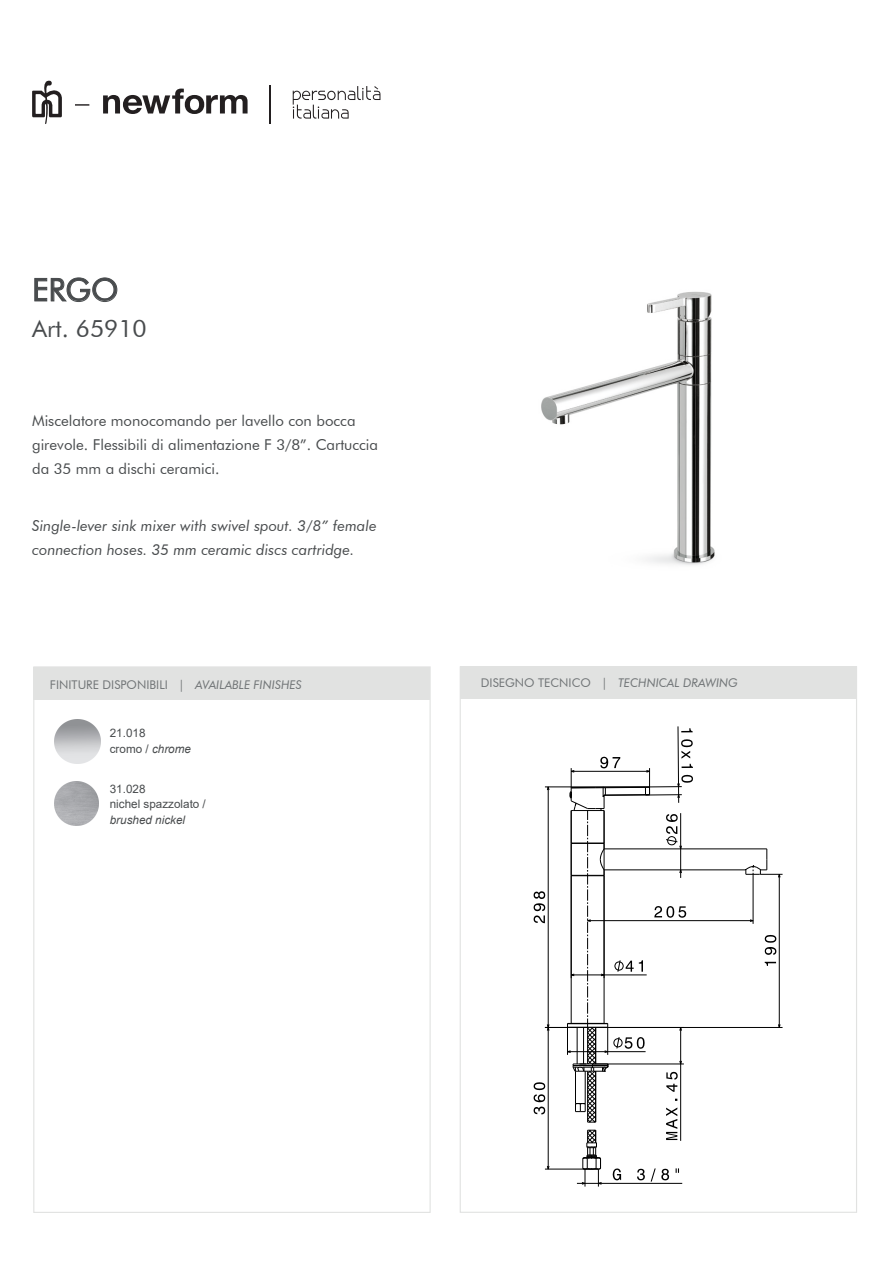
<style>
.page{position:relative;width:893px;height:1263px;background:#fff}
.page>*{position:absolute;margin:0;border:0;box-sizing:border-box;transform-origin:0 0}
.t1{font:31.5px "Futura BT";color:#484b4d}
.t2{font:24px "Futura BT";color:#484b4d}
.t3{font:15px/24px "Futura BT";color:#484b4d}
.t4{font:italic 15px/24px "Futura BT";color:#484b4d}
.t5{font:12px "Futura BT";color:#717577}
.t6{font:italic 12px "Futura BT";color:#717577}
.t7{font:11.7px/15.5px "Arial";color:#484b4d}
.t8{font:italic 11.7px "Arial";color:#484b4d}
.s1{font-style:italic}
.s2{font-style:normal}
</style>
<div class="page">
<div style="left:460px;top:667px;width:396px;height:32px;background:#e1e2e1"></div>
<div style="left:34px;top:667px;width:396px;height:32px;background:#e1e2e1"></div>
<svg style="left:293px;top:86px;width:87px;height:33px"></svg>
<svg style="left:32px;top:80px;width:215px;height:44px"></svg>
<hr style="left:269px;top:85px;width:2px;height:39px;background:#231f20">
<svg style="left:34px;top:277px;width:84px;height:25px"></svg>
<img style="left:541px;top:291px;width:174px;height:274px">
<hr style="left:752px;top:875px;width:1px;height:49px;background:#000">
<hr style="left:607px;top:1027px;width:175px;height:1px;background:#000">
<hr style="left:604px;top:849px;width:162px;height:1px;background:#000">
<hr style="left:604px;top:870px;width:141px;height:1px;background:#000">
<hr style="left:587px;top:920px;width:166px;height:1px;background:#000">
<svg style="left:740px;top:849px;width:42px;height:29px"></svg>
<svg style="left:764px;top:935px;width:12px;height:31px"></svg>
<hr style="left:779px;top:874px;width:1px;height:153px;background:#000">
<svg style="left:533px;top:726px;width:160px;height:461px"></svg>
<hr style="left:571px;top:975px;width:75px;height:1px;background:#000">
<img style="left:55px;top:720px;width:45px;height:44px">
<img style="left:55px;top:782px;width:44px;height:44px">
<h1 class="t1" style="left:32px;top:271px;width:88px">ERGO</h1>
<h2 class="t2" style="left:32px;top:314px;width:116px">Art. 65910</h2>
<p class="t3" style="left:32px;top:409px;width:347px">Miscelatore monocomando per lavello con bocca girevole. Flessibili di alimentazione F 3/8”. Cartuccia da 35 mm a dischi ceramici.</p>
<p class="t4" style="left:32px;top:514px;width:346px">Single-lever sink mixer with swivel spout. 3/8” female connection hoses. 35 mm ceramic discs cartridge.</p>
<p class="t5" style="left:50px;top:677px;width:253px">FINITURE DISPONIBILI | <span class="s1">AVAILABLE FINISHES</span></p>
<p class="t7" style="left:110px;top:725px;width:83px">21.018<br>cromo / <span class="s1">chrome</span></p>
<p class="t7" style="left:110px;top:781px;width:98px">31.028<br>nichel spazzolato /</p>
<p class="t8" style="left:110px;top:812px;width:77px">brushed nickel</p>
<p class="t6" style="left:481px;top:676px;width:258px"><span class="s2">DISEGNO TECNICO |</span> TECHNICAL DRAWING</p>
</div>
